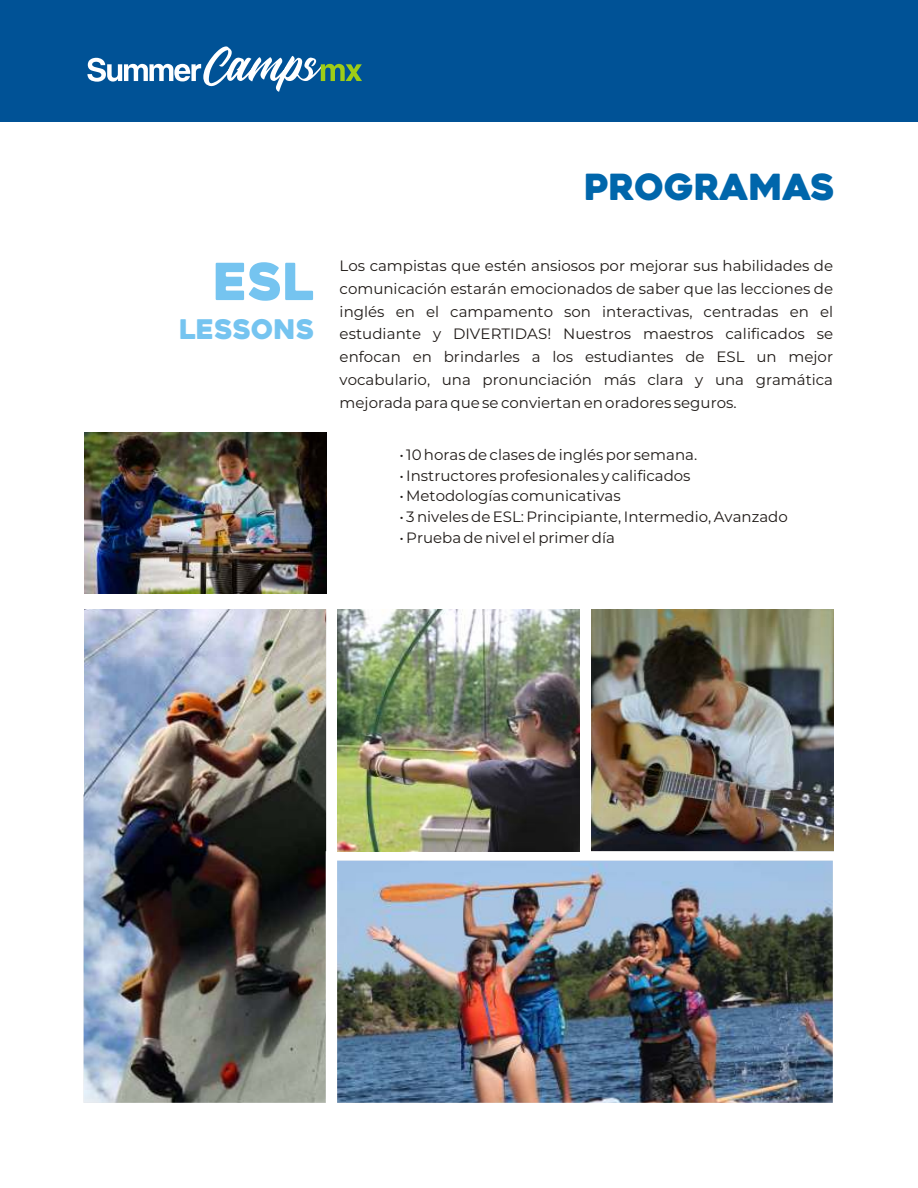
<style>
.page{position:relative;width:918px;height:1188px;background:#fff}
.page>*{position:absolute;margin:0;border:0;box-sizing:border-box;transform-origin:0 0}
.t1{font:51px "Heavitas";color:#75c4f0}
.t2{font:36px "Heavitas";color:#0066ab}
.t3{font:27px "Heavitas";color:#75c4f0}
.t4{font:15px/22.8px "Montserrat";color:#1f1a17;text-align:justify}
</style>
<div class="page">
<div style="left:0;top:0;width:918px;height:122px;background:#005296"></div>
<svg style="left:87px;top:46px;width:275px;height:46px"></svg>
<img style="left:84px;top:609px;width:242px;height:494px">
<img style="left:591px;top:609px;width:242px;height:242px">
<img style="left:338px;top:609px;width:242px;height:242px">
<img style="left:337px;top:861px;width:496px;height:242px">
<img style="left:84px;top:432px;width:242px;height:162px">
<h1 class="t1" style="left:213px;top:262px;width:102px">ESL</h1>
<h3 class="t3" style="left:179px;top:319px;width:137px">LESSONS</h3>
<h2 class="t2" style="left:584px;top:173px;width:252px">PROGRAMAS</h2>
<p class="t4" style="left:340px;top:254px;width:495px">Los campistas que estén ansiosos por mejorar sus habilidades de comunicación estarán emocionados de saber que las lecciones de inglés en el campamento son interactivas, centradas en el estudiante y DIVERTIDAS! Nuestros maestros calificados se enfocan en brindarles a los estudiantes de ESL un mejor vocabulario, una pronunciación más clara y una gramática mejorada para que se conviertan en oradores seguros.</p>
<p class="t4" style="left:399px;top:443px;width:299px">• 10 horas de clases de inglés por semana.</p>
<p class="t4" style="left:399px;top:464px;width:293px">• Instructores profesionales y calificados</p>
<p class="t4" style="left:399px;top:485px;width:223px">• Metodologías comunicativas</p>
<p class="t4" style="left:399px;top:505px;width:390px">• 3 niveles de ESL: Principiante, Intermedio, Avanzado</p>
<p class="t4" style="left:399px;top:526px;width:217px">• Prueba de nivel el primer día</p>
</div>
